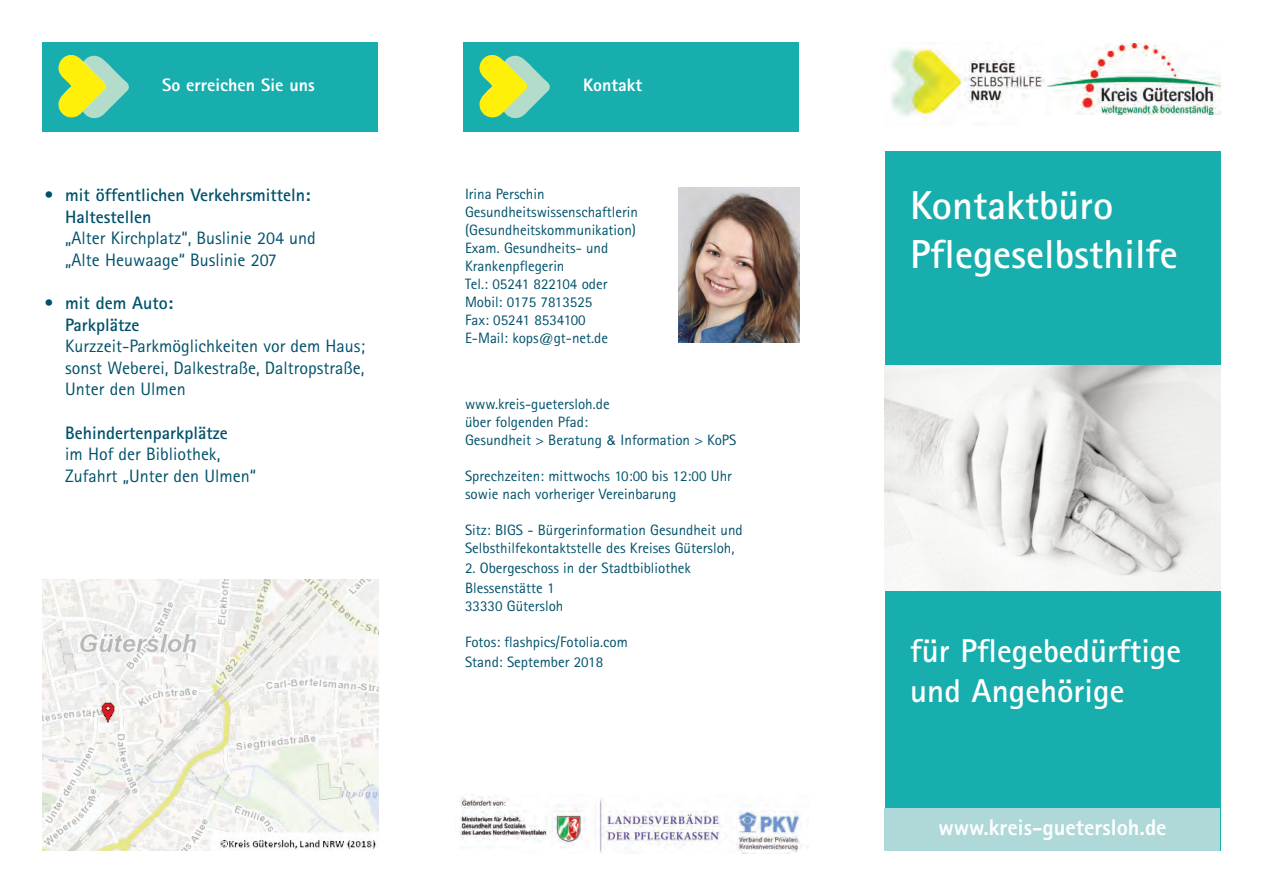
<style>
.page{position:relative;width:1263px;height:893px;background:#fff}
.page>*{position:absolute;margin:0;border:0;box-sizing:border-box;transform-origin:0 0}
.t1{font:700 40.5px/48.6px "Rotis Sans Serif";color:#fff}
.t2{font:700 33px/39.6px "Rotis Sans Serif";color:#fff}
.t3{font:800 22.5px "Rotis Sans Serif";color:#fff}
.t4{font:18px/21.6px "Rotis Sans Serif";color:#00516b}
.t5{font:700 18px/21.6px "Rotis Sans Serif";color:#00516b}
.t6{font:800 18px "Rotis Sans Serif";color:#fff}
.t7{font:15px/18px "Rotis Sans Serif";color:#00516b}
.s1{font-family:"Arial";font-size:13.5px}
</style>
<div class="page">
<div style="left:43px;top:43px;width:335px;height:89px;background:#19aeae"></div>
<img style="left:43px;top:579px;width:335px;height:271px">
<img style="left:89px;top:62px;width:40px;height:56px">
<img style="left:59px;top:55px;width:47px;height:62px">
<div style="left:463px;top:43px;width:336px;height:89px;background:#19aeae"></div>
<img style="left:510px;top:62px;width:40px;height:56px">
<img style="left:479px;top:55px;width:48px;height:62px">
<img style="left:679px;top:187px;width:120px;height:155px">
<img style="left:891px;top:43px;width:153px;height:76px">
<img style="left:459px;top:796px;width:343px;height:57px">
<img style="left:1046px;top:44px;width:174px;height:70px">
<div style="left:884px;top:151px;width:336px;height:699px;background:#19aeae"></div>
<img style="left:884px;top:365px;width:336px;height:225px">
<div style="left:884px;top:808px;width:336px;height:42px;background:#afd8d9"></div>
<p class="t6" style="left:162px;top:79px;width:154px">So erreichen Sie uns</p>
<p class="t5" style="left:65px;top:186px;width:247px;text-indent:-21px">• mit öffentlichen Verkehrsmitteln:<br>Haltestellen</p>
<p class="t4" style="left:65px;top:229px;width:252px">„Alter Kirchplatz“, Buslinie 204 und „Alte Heuwaage“ Buslinie 207</p>
<p class="t5" style="left:65px;top:294px;width:110px;text-indent:-21px">• mit dem Auto:<br>Parkplätze</p>
<p class="t4" style="left:65px;top:337px;width:301px;text-align:justify">Kurzzeit-Parkmöglichkeiten vor dem Haus; sonst Weberei, Dalkestraße, Daltropstraße, Unter den Ulmen</p>
<p class="t5" style="left:65px;top:424px;width:164px">Behindertenparkplätze</p>
<p class="t4" style="left:65px;top:445px;width:192px">im Hof der Bibliothek,<br>Zufahrt „Unter den Ulmen“</p>
<p class="t6" style="left:583px;top:79px;width:60px">Kontakt</p>
<p class="t7" style="left:465px;top:186px;width:175px">Irina Perschin<br>Gesundheitswissenschaftlerin (Gesundheitskommunikation)<br>Exam. Gesundheits- und<br>Krankenpflegerin<br>Tel.: 05241 822104 oder<br>Mobil: 0175 7813525<br>Fax: 05241 8534100<br>E-Mail: kops@gt-net.de</p>
<p class="t7" style="left:465px;top:397px;width:273px">www.kreis-guetersloh.de<br>über folgenden Pfad:<br>Gesundheit &gt; Beratung <span class="s1">&amp;</span> Information &gt; KoPS</p>
<p class="t7" style="left:465px;top:469px;width:268px">Sprechzeiten: mittwochs 10:00 bis 12:00 Uhr sowie nach vorheriger Vereinbarung</p>
<p class="t7" style="left:465px;top:523px;width:279px">Sitz: BIGS - Bürgerinformation Gesundheit und<br>Selbsthilfekontaktstelle des Kreises Gütersloh,</p>
<p class="t7" style="left:465px;top:560px;width:227px;line-height:19.5px">2. Obergeschoss in der Stadtbibliothek<br>Blessenstätte 1</p>
<p class="t7" style="left:465px;top:598px;width:100px">33330 Gütersloh</p>
<p class="t7" style="left:465px;top:633px;width:164px;line-height:20.1px">Fotos: flashpics/Fotolia.com<br>Stand: September 2018</p>
<h1 class="t1" style="left:910px;top:186px;width:269px">Kontaktbüro<br>Pflegeselbsthilfe</h1>
<h2 class="t2" style="left:910px;top:634px;width:272px">für Pflegebedürftige und Angehörige</h2>
<h3 class="t3" style="left:938px;top:819px;width:230px">www.kreis-guetersloh.de</h3>
</div>
